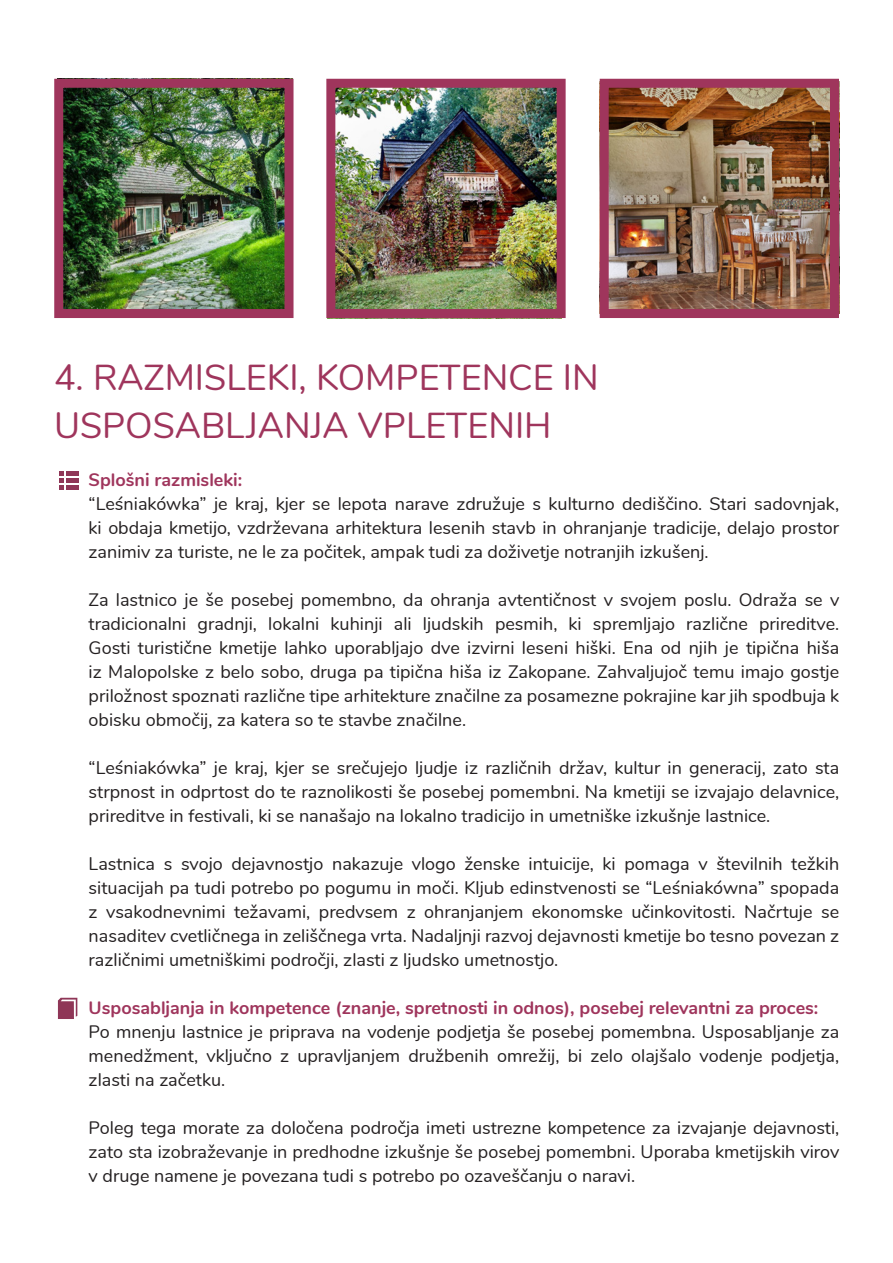
<style>
.page{position:relative;width:893px;height:1263px;background:#fff}
.page>*{position:absolute;margin:0;border:0;box-sizing:border-box;transform-origin:0 0}
.t1{font:36px/48px "Nunito";color:#9f355c}
.t2{font:18px/24px "Nunito";color:#231f20;text-align:justify}
.t3{font:700 18px "Nunito";color:#9f355c}
</style>
<div class="page">
<img style="left:610px;top:89px;width:219px;height:219px">
<img style="left:336px;top:89px;width:220px;height:219px">
<img style="left:64px;top:89px;width:219px;height:219px">
<div style="left:54px;top:79px;width:239px;height:239px;border:9px solid #9f355c"></div>
<div style="left:326px;top:79px;width:240px;height:239px;border:9px solid #9f355c"></div>
<div style="left:600px;top:79px;width:239px;height:239px;border:9px solid #9f355c"></div>
<hr style="left:66px;top:472px;width:12px;height:4px;background:#8f3657">
<div style="left:66px;top:478px;width:12px;height:5px;background:#8f3657"></div>
<svg style="left:59px;top:472px;width:4px;height:18px"></svg>
<div style="left:66px;top:485px;width:12px;height:5px;background:#8f3657"></div>
<svg style="left:58px;top:998px;width:19px;height:21px"></svg>
<p class="t1" style="left:54px;top:351px;width:546px">4. RAZMISLEKI, KOMPETENCE IN<br>USPOSABLJANJA VPLETENIH</p>
<p class="t3" style="left:89px;top:466px;width:155px">Splošni razmisleki:</p>
<p class="t2" style="left:89px;top:491px;width:752px">“Leśniakówka” je kraj, kjer se lepota narave združuje s kulturno dediščino. Stari sadovnjak, ki obdaja kmetijo, vzdrževana arhitektura lesenih stavb in ohranjanje tradicije, delajo prostor zanimiv za turiste, ne le za počitek, ampak tudi za doživetje notranjih izkušenj.</p>
<p class="t2" style="left:89px;top:587px;width:752px">Za lastnico je še posebej pomembno, da ohranja avtentičnost v svojem poslu. Odraža se v tradicionalni gradnji, lokalni kuhinji ali ljudskih pesmih, ki spremljajo različne prireditve.<br>Gosti turistične kmetije lahko uporabljajo dve izvirni leseni hiški. Ena od njih je tipična hiša iz Malopolske z belo sobo, druga pa tipična hiša iz Zakopane. Zahvaljujoč temu imajo gostje priložnost spoznati različne tipe arhitekture značilne za posamezne pokrajine kar jih spodbuja k obisku območij, za katera so te stavbe značilne.</p>
<p class="t2" style="left:89px;top:755px;width:752px">“Leśniakówka” je kraj, kjer se srečujejo ljudje iz različnih držav, kultur in generacij, zato sta strpnost in odprtost do te raznolikosti še posebej pomembni. Na kmetiji se izvajajo delavnice, prireditve in festivali, ki se nanašajo na lokalno tradicijo in umetniške izkušnje lastnice.</p>
<p class="t2" style="left:89px;top:851px;width:752px">Lastnica s svojo dejavnostjo nakazuje vlogo ženske intuicije, ki pomaga v številnih težkih situacijah pa tudi potrebo po pogumu in moči. Kljub edinstvenosti se “Leśniakówna” spopada z vsakodnevnimi težavami, predvsem z ohranjanjem ekonomske učinkovitosti. Načrtuje se nasaditev cvetličnega in zeliščnega vrta. Nadaljnji razvoj dejavnosti kmetije bo tesno povezan z različnimi umetniškimi področji, zlasti z ljudsko umetnostjo.</p>
<p class="t3" style="left:89px;top:994px;width:731px">Usposabljanja in kompetence (znanje, spretnosti in odnos), posebej relevantni za proces:</p>
<p class="t2" style="left:89px;top:1019px;width:752px">Po mnenju lastnice je priprava na vodenje podjetja še posebej pomembna. Usposabljanje za menedžment, vključno z upravljanjem družbenih omrežij, bi zelo olajšalo vodenje podjetja, zlasti na začetku.</p>
<p class="t2" style="left:89px;top:1115px;width:752px">Poleg tega morate za določena področja imeti ustrezne kompetence za izvajanje dejavnosti, zato sta izobraževanje in predhodne izkušnje še posebej pomembni. Uporaba kmetijskih virov v druge namene je povezana tudi s potrebo po ozaveščanju o naravi.</p>
</div>
